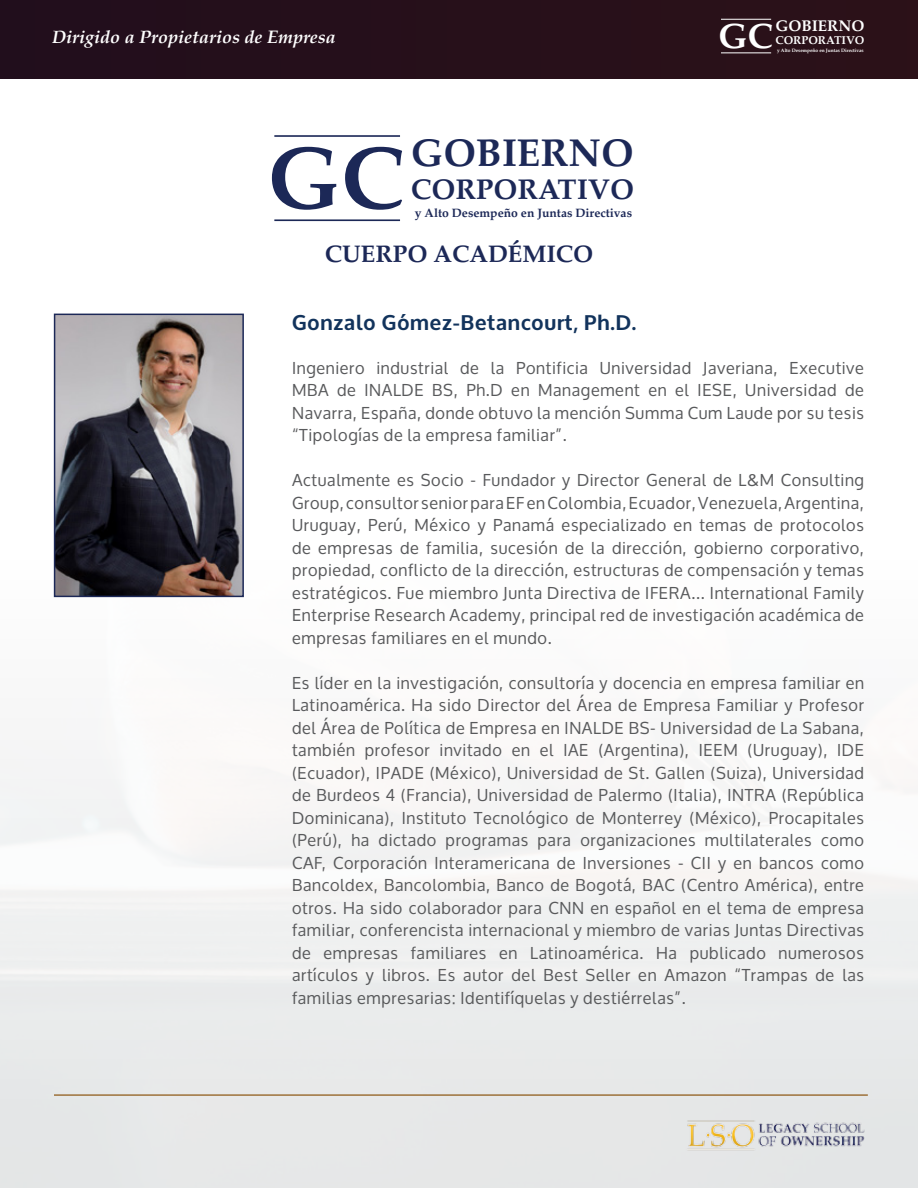
<style>
.page{position:relative;width:918px;height:1188px;background:#fff}
.page>*{position:absolute;margin:0;border:0;box-sizing:border-box;transform-origin:0 0}
.t1{font:700 88.35px "Palatino";color:#1c2857}
.t2{font:700 38.85px "Palatino";color:#1c2857}
.t3{font:700 35.25px "Palatino";color:#fff}
.t4{font:700 28.65px "Palatino";color:#1c2857}
.t5{font:700 24px "Palatino";color:#1c2857}
.t6{font:700 21px "Oxygen";letter-spacing:.04em;color:#12335c}
.t7{font:italic 700 18px "Palatino";color:#fff}
.t8{font:16.5px/22.5px "Oxygen";letter-spacing:.04em;color:#58595b;text-align:justify}
.t9{font:700 15.45px "Palatino";color:#fff}
.t10{font:700 12.15px "Palatino";color:#1c2857}
.t11{font:700 11.4px "Palatino";color:#fff}
.t12{font:700 4.8px "Palatino";color:#fff}
</style>
<div class="page">
<img style="left:0;top:78px;width:918px;height:1110px">
<div style="left:0;top:0;width:918px;height:78px;background:#27101a"></div>
<hr style="left:54px;top:1094px;width:814px;height:2px;background:#9d7139">
<img style="left:684px;top:1117px;width:184px;height:36px">
<hr style="left:721px;top:19px;width:50px;height:1px;background:#fff">
<hr style="left:721px;top:53px;width:50px;height:1px;background:#fff">
<img style="left:57px;top:317px;width:184px;height:277px">
<div style="left:54px;top:314px;width:190px;height:283px;border:2px solid #1c2857"></div>
<hr style="left:274px;top:135px;width:126px;height:2px;background:#1c2857">
<hr style="left:274px;top:219px;width:126px;height:2px;background:#1c2857">
<p class="t7" style="left:52px;top:22px;width:285px">Dirigido a Propietarios de Empresa</p>
<h3 class="t3" style="left:718px;top:6px;width:56px">GC</h3>
<p class="t9" style="left:776px;top:13px;width:90px">GOBIERNO</p>
<p class="t12" style="left:777px;top:46px;width:88px">y Alto Desempeño en Juntas Directivas</p>
<p class="t11" style="left:776px;top:31px;width:90px">CORPORATIVO</p>
<h1 class="t1" style="left:267px;top:103px;width:139px">GC</h1>
<h2 class="t2" style="left:411px;top:120px;width:224px">GOBIERNO</h2>
<p class="t10" style="left:415px;top:203px;width:219px">y Alto Desempeño en Juntas Directivas</p>
<h3 class="t4" style="left:411px;top:164px;width:224px">CORPORATIVO</h3>
<h3 class="t5" style="left:325px;top:233px;width:270px">CUERPO ACADÉMICO</h3>
<p class="t6" style="left:292px;top:309px;width:346px">Gonzalo Gómez-Betancourt, Ph.D.</p>
<p class="t8" style="left:292px;top:357px;width:573px">Ingeniero industrial de la Pontificia Universidad Javeriana, Executive MBA de INALDE BS, Ph.D en Management en el IESE, Universidad de Navarra, España, donde obtuvo la mención Summa Cum Laude por su tesis “Tipologías de la empresa familiar”.</p>
<p class="t8" style="left:292px;top:469px;width:574px">Actualmente es Socio - Fundador y Director General de L&amp;M Consulting Group, consultor senior para EF en Colombia, Ecuador, Venezuela, Argentina, Uruguay, Perú, México y Panamá especializado en temas de protocolos de empresas de familia, sucesión de la dirección, gobierno corporativo, propiedad, conflicto de la dirección, estructuras de compensación y temas estratégicos. Fue miembro Junta Directiva de IFERA... International Family Enterprise Research Academy, principal red de investigación académica de empresas familiares en el mundo.</p>
<p class="t8" style="left:292px;top:672px;width:574px">Es líder en la investigación, consultoría y docencia en empresa familiar en Latinoamérica. Ha sido Director del Área de Empresa Familiar y Profesor del Área de Política de Empresa en INALDE BS- Universidad de La Sabana, también profesor invitado en el IAE (Argentina), IEEM (Uruguay), IDE (Ecuador), IPADE (México), Universidad de St. Gallen (Suiza), Universidad de Burdeos 4 (Francia), Universidad de Palermo (Italia), INTRA (República Dominicana), Instituto Tecnológico de Monterrey (México), Procapitales (Perú), ha dictado programas para organizaciones multilaterales como CAF, Corporación Interamericana de Inversiones - CII y en bancos como Bancoldex, Bancolombia, Banco de Bogotá, BAC (Centro América), entre otros. Ha sido colaborador para CNN en español en el tema de empresa familiar, conferencista internacional y miembro de varias Juntas Directivas de empresas familiares en Latinoamérica. Ha publicado numerosos artículos y libros. Es autor del Best Seller en Amazon “Trampas de las familias empresarias: Identifíquelas y destiérrelas”.</p>
</div>
